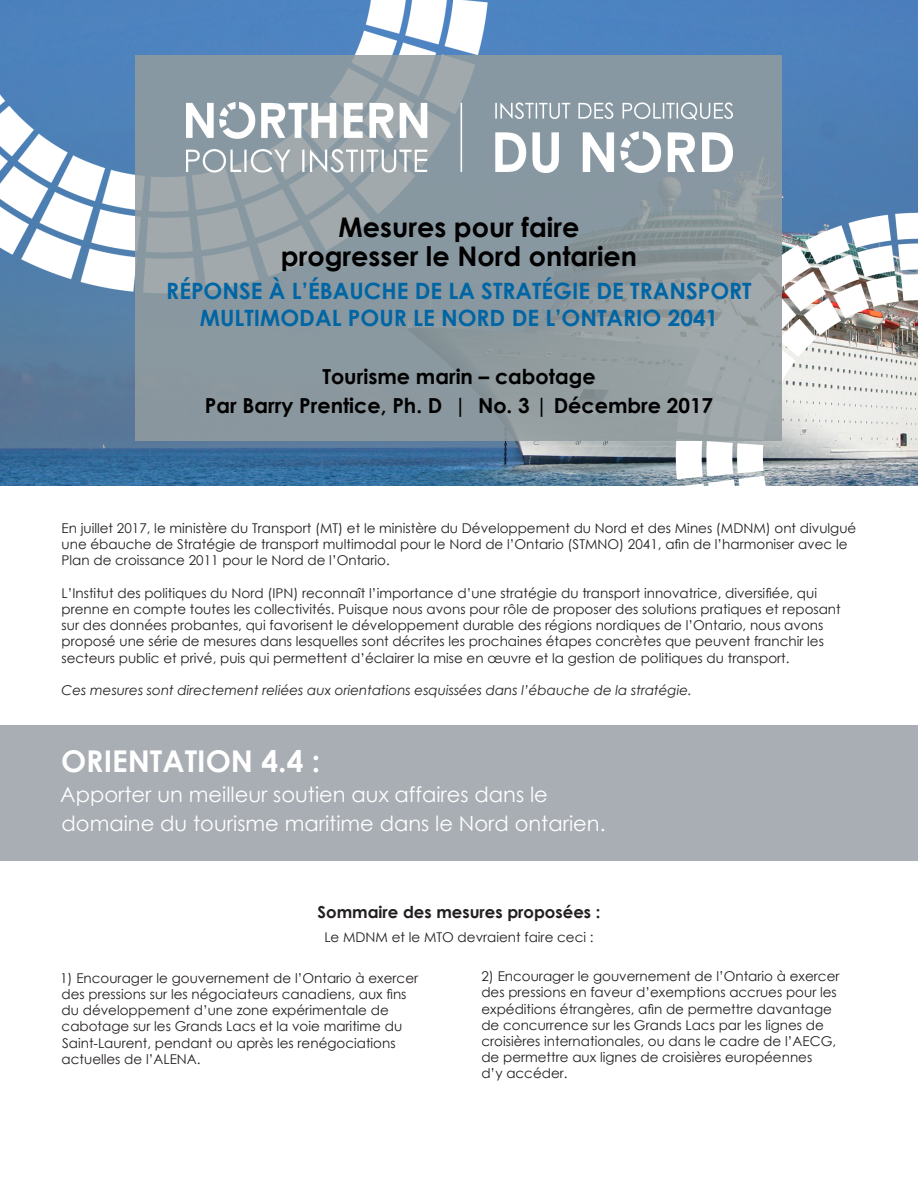
<style>
.page{position:relative;width:918px;height:1188px;background:#fff}
.page>*{position:absolute;margin:0;border:0;box-sizing:border-box;transform-origin:0 0}
.t1{font:700 30px "Century Gothic";color:#fff}
.Heading{font:700 27px "Century Gothic";color:#000}
.Heading-2{font:700 22.5px/26.1px "Century Gothic";color:#0065a4;text-align:center}
.t2{font:21px/29.4px "Century Gothic";color:#fff}
.Heading-3{font:700 20.7px "Century Gothic";color:#000}
.t3{font:700 16.5px "Century Gothic";color:#231f20}
.t4{font:13.5px/16.2px "Century Gothic";color:#231f20}
.t5{font:italic 13.5px "Century Gothic";color:#231f20}
</style>
<div class="page">
<img style="left:0;top:0;width:918px;height:486px">
<div style="left:0;top:726px;width:918px;height:135px;background:#a8aeb4"></div>
<img style="left:0;top:0;width:504px;height:309px">
<img style="left:664px;top:202px;width:254px;height:284px">
<svg style="left:136px;top:56px;width:646px;height:385px;background:#8e9ba1"></svg>
<img style="left:186px;top:103px;width:546px;height:70px">
<p class="Heading" style="left:339px;top:206px;width:242px">Mesures pour faire</p>
<p class="Heading" style="left:281px;top:236px;width:358px">progresser le Nord ontarien</p>
<p class="Heading-2" style="left:166px;top:277px;width:587px">RÉPONSE À L’ÉBAUCHE DE LA STRATÉGIE DE TRANSPORT<br>MULTIMODAL POUR LE NORD DE L’ONTARIO 2041</p>
<p class="Heading-3" style="left:322px;top:360px;width:275px">Tourisme marin – cabotage</p>
<p class="Heading-3" style="left:205px;top:389px;width:510px">Par Barry Prentice, Ph. D | No. 3 | Décembre 2017</p>
<p class="t4" style="left:62px;top:520px;width:796px">En juillet 2017, le ministère du Transport (MT) et le ministère du Développement du Nord et des Mines (MDNM) ont divulgué une ébauche de Stratégie de transport multimodal pour le Nord de l’Ontario (STMNO) 2041, afin de l’harmoniser avec le<br>Plan de croissance 2011 pour le Nord de l’Ontario.</p>
<p class="t4" style="left:62px;top:585px;width:781px">L’Institut des politiques du Nord (IPN) reconnaît l’importance d’une stratégie du transport innovatrice, diversifiée, qui prenne en compte toutes les collectivités. Puisque nous avons pour rôle de proposer des solutions pratiques et reposant sur des données probantes, qui favorisent le développement durable des régions nordiques de l’Ontario, nous avons proposé une série de mesures dans lesquelles sont décrites les prochaines étapes concrètes que peuvent franchir les secteurs public et privé, puis qui permettent d’éclairer la mise en œuvre et la gestion de politiques du transport.</p>
<p class="t5" style="left:62px;top:681px;width:632px">Ces mesures sont directement reliées aux orientations esquissées dans l’ébauche de la stratégie.</p>
<p class="t1" style="left:61px;top:739px;width:261px">ORIENTATION 4.4 :</p>
<p class="t2" style="left:60px;top:779px;width:547px">Apporter un meilleur soutien aux affaires dans le domaine du tourisme maritime dans le Nord ontarien.</p>
<p class="t3" style="left:318px;top:899px;width:284px">Sommaire des mesures proposées :</p>
<p class="t4" style="left:324px;top:929px;width:271px">Le MDNM et le MTO devraient faire ceci :</p>
<p class="t4" style="left:60px;top:970px;width:360px">1) Encourager le gouvernement de l’Ontario à exercer des pressions sur les négociateurs canadiens, aux fins du développement d’une zone expérimentale de cabotage sur les Grands Lacs et la voie maritime du Saint-Laurent, pendant ou après les renégociations actuelles de l’ALENA.</p>
<p class="t4" style="left:481px;top:968px;width:360px">2) Encourager le gouvernement de l’Ontario à exercer des pressions en faveur d’exemptions accrues pour les expéditions étrangères, afin de permettre davantage de concurrence sur les Grands Lacs par les lignes de croisières internationales, ou dans le cadre de l’AECG, de permettre aux lignes de croisières européennes<br>d’y accéder.</p>
</div>
